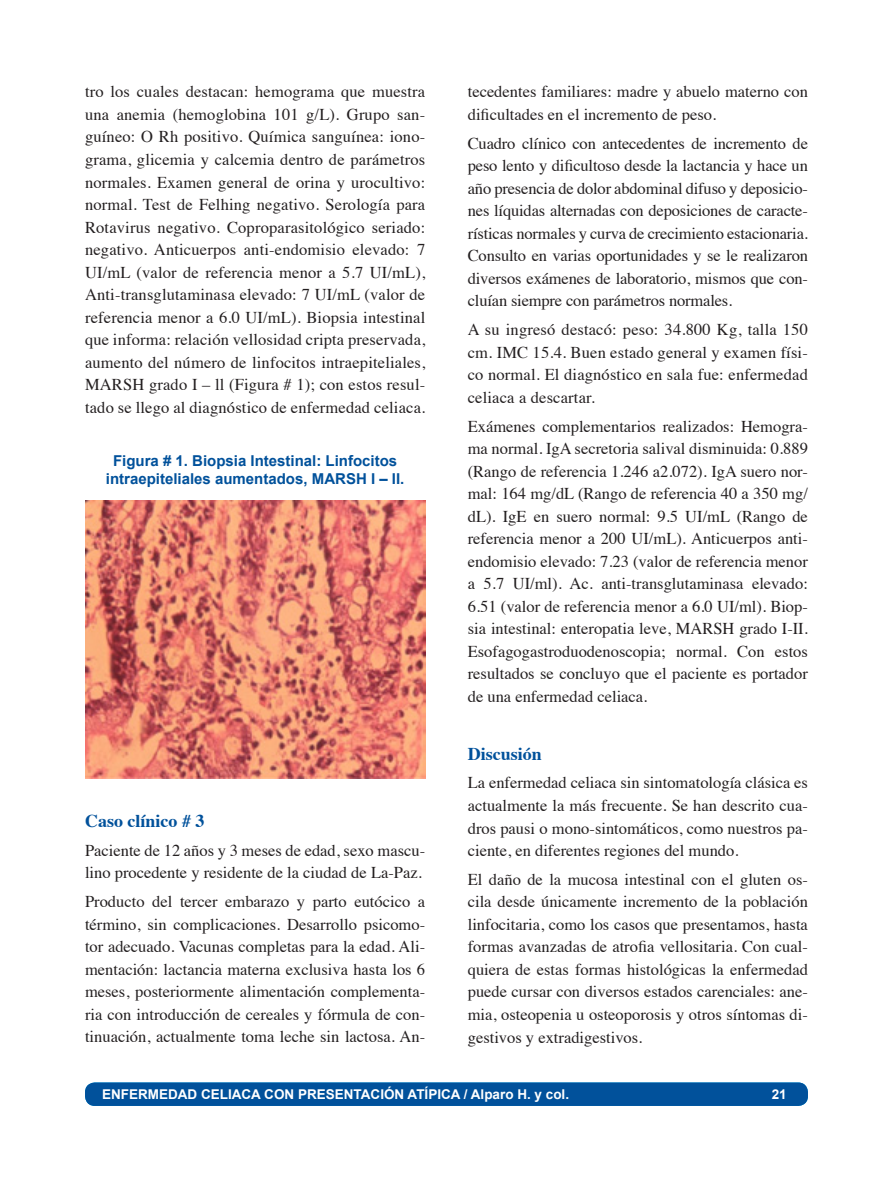
<style>
.page{position:relative;width:893px;height:1191px;background:#fff}
.page>*{position:absolute;margin:0;border:0;box-sizing:border-box;transform-origin:0 0}
.t1{font:700 18px "Times";color:#01519b}
.t2{font:16.5px/22.5px "Times";color:#231f20;text-align:justify}
.t3{font:700 15px/18px "Arial";color:#01519b;text-align:center}
.t4{font:700 13.5px "Arial";color:#fff}
</style>
<div class="page">
<div style="left:86px;top:1083px;width:721px;height:22px;background:#01519b;border-radius:9px"></div>
<div style="left:85px;top:1082px;width:723px;height:24px;border:2px solid #01519b;border-radius:9px"></div>
<img style="left:85px;top:500px;width:340px;height:279px">
<p class="t2" style="left:85px;top:79px;width:342px">tro los cuales destacan: hemograma que muestra una anemia (hemoglobina 101 g/L). Grupo san&shy;guíneo: O Rh positivo. Química sanguínea: iono&shy;grama, glicemia y calcemia dentro de parámetros normales. Examen general de orina y urocultivo: normal. Test de Felhing negativo. Serología para Rotavirus negativo. Coproparasitológico seriado: negativo. Anticuerpos anti-endomisio elevado: 7<br>UI/mL (valor de referencia menor a 5.7 UI/mL), Anti-transglutaminasa elevado: 7 UI/mL (valor de referencia menor a 6.0 UI/mL). Biopsia intestinal que informa: relación vellosidad cripta preservada, aumento del número de linfocitos intraepiteliales, MARSH grado I – ll (Figura # 1); con estos resul&shy;tado se llego al diagnóstico de enfermedad celiaca.</p>
<p class="t3" style="left:106px;top:452px;width:300px">Figura # 1. Biopsia Intestinal: Linfocitos intraepiteliales aumentados, MARSH I – II.</p>
<p class="t1" style="left:85px;top:803px;width:121px">Caso clínico # 3</p>
<p class="t2" style="left:85px;top:837px;width:342px">Paciente de 12 años y 3 meses de edad, sexo mascu&shy;lino procedente y residente de la ciudad de La-Paz.</p>
<p class="t2" style="left:85px;top:888px;width:342px">Producto del tercer embarazo y parto eutócico a término, sin complicaciones. Desarrollo psicomo&shy;tor adecuado. Vacunas completas para la edad. Ali&shy;mentación: lactancia materna exclusiva hasta los 6 meses, posteriormente alimentación complementa&shy;ria con introducción de cereales y fórmula de con&shy;tinuación, actualmente toma leche sin lactosa. An-</p>
<p class="t2" style="left:468px;top:79px;width:342px">tecedentes familiares: madre y abuelo materno con dificultades en el incremento de peso.</p>
<p class="t2" style="left:468px;top:131px;width:342px">Cuadro clínico con antecedentes de incremento de peso lento y dificultoso desde la lactancia y hace un año presencia de dolor abdominal difuso y deposicio&shy;nes líquidas alternadas con deposiciones de caracte&shy;rísticas normales y curva de crecimiento estacionaria.<br>Consulto en varias oportunidades y se le realizaron diversos exámenes de laboratorio, mismos que con&shy;cluían siempre con parámetros normales.</p>
<p class="t2" style="left:468px;top:317px;width:342px">A su ingresó destacó: peso: 34.800 Kg, talla 150 cm. IMC 15.4. Buen estado general y examen físi&shy;co normal. El diagnóstico en sala fue: enfermedad celiaca a descartar.</p>
<p class="t2" style="left:468px;top:413px;width:342px">Exámenes complementarios realizados: Hemogra&shy;ma normal. IgA secretoria salival disminuida: 0.889 (Rango de referencia 1.246 a2.072). IgA suero nor&shy;mal: 164 mg/dL (Rango de referencia 40 a 350 mg/ dL). IgE en suero normal: 9.5 UI/mL (Rango de referencia menor a 200 UI/mL). Anticuerpos anti&shy;endomisio elevado: 7.23 (valor de referencia menor a 5.7 UI/ml). Ac. anti-transglutaminasa elevado:<br>6.51 (valor de referencia menor a 6.0 UI/ml). Biop&shy;sia intestinal: enteropatia leve, MARSH grado I-II.<br>Esofagogastroduodenoscopia; normal. Con estos resultados se concluyo que el paciente es portador de una enfermedad celiaca.</p>
<p class="t1" style="left:468px;top:736px;width:76px">Discusión</p>
<p class="t2" style="left:468px;top:770px;width:342px">La enfermedad celiaca sin sintomatología clásica es actualmente la más frecuente. Se han descrito cua&shy;dros pausi o mono-sintomáticos, como nuestros pa&shy;ciente, en diferentes regiones del mundo.</p>
<p class="t2" style="left:468px;top:866px;width:342px">El daño de la mucosa intestinal con el gluten os&shy;cila desde únicamente incremento de la población linfocitaria, como los casos que presentamos, hasta formas avanzadas de atrofia vellositaria. Con cual&shy;quiera de estas formas histológicas la enfermedad puede cursar con diversos estados carenciales: ane&shy;mia, osteopenia u osteoporosis y otros síntomas di&shy;gestivos y extradigestivos.</p>
<p class="t4" style="left:102px;top:1085px;width:38px">Enfermedad</p>
<p class="t4" style="left:201px;top:1085px;width:10px">celiaca</p>
<p class="t4" style="left:264px;top:1085px;width:11px">con</p>
<p class="t4" style="left:298px;top:1085px;width:10px">presentaci</p>
<p class="t4" style="left:384px;top:1085px;width:54px">ón atípica</p>
<p class="t4" style="left:464px;top:1085px;width:107px">/ Alparo H. y col.</p>
<p class="t4" style="left:772px;top:1085px;width:17px">21</p>
</div>
